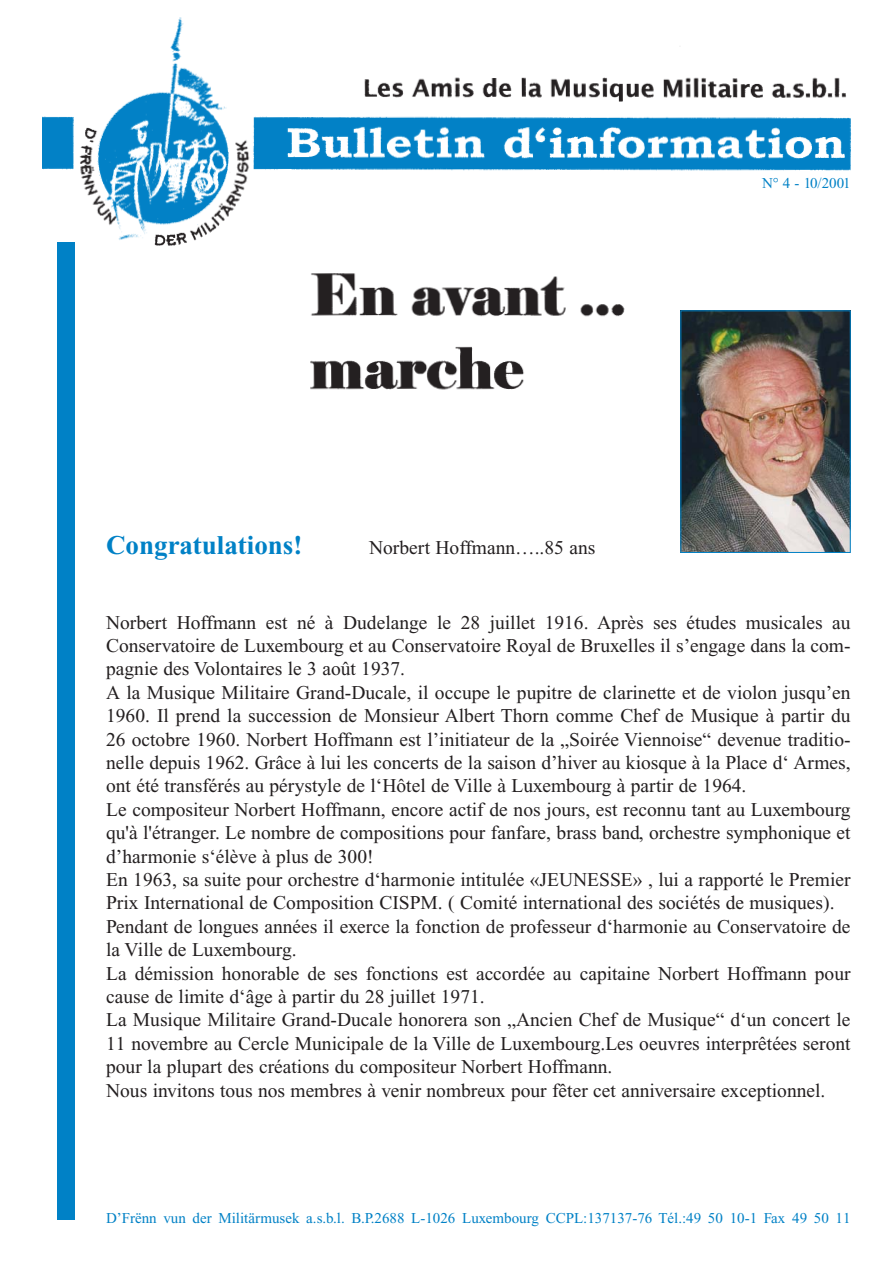
<style>
.page{position:relative;width:893px;height:1263px;background:#fff}
.page>*{position:absolute;margin:0;border:0;box-sizing:border-box;transform-origin:0 0}
.t1{font:700 27px "Times New Roman";color:#0081c6}
.t2{font:19.5px/23.4px "Times New Roman";color:#231f20}
.t3{font:15px "Times New Roman";color:#0081c6}
</style>
<div class="page">
<img style="left:310px;top:273px;width:315px;height:117px">
<img style="left:682px;top:312px;width:166px;height:239px">
<div style="left:680px;top:310px;width:170px;height:243px;border:1px solid #0081c6"></div>
<div style="left:57px;top:242px;width:17px;height:978px;background:#0081c6"></div>
<img style="left:42px;top:17px;width:810px;height:242px">
<div style="left:744px;top:178px;width:106px;height:18px;background:#fff"></div>
<h1 class="t1" style="left:106px;top:536px;width:198px">Congratulations!</h1>
<p class="t2" style="left:369px;top:538px;width:228px">Norbert Hoffmann…..85 ans</p>
<p class="t3" style="left:762px;top:178px;width:90px">N° 4 - 10/2001</p>
<p class="t2" style="left:106px;top:612px;width:746px">Norbert Hoffmann est né à Dudelange le 28 juillet 1916. Après ses études musicales au Conservatoire de Luxembourg et au Conservatoire Royal de Bruxelles il s’engage dans la com&shy;pagnie des Volontaires le 3 août 1937.<br>A la Musique Militaire Grand-Ducale, il occupe le pupitre de clarinette et de violon jusqu’en 1960. Il prend la succession de Monsieur Albert Thorn comme Chef de Musique à partir du 26 octobre 1960. Norbert Hoffmann est l’initiateur de la „Soirée Viennoise“ devenue traditio&shy;nelle depuis 1962. Grâce à lui les concerts de la saison d’hiver au kiosque à la Place d‘ Armes, ont été transférés au pérystyle de l‘Hôtel de Ville à Luxembourg à partir de 1964.<br>Le compositeur Norbert Hoffmann, encore actif de nos jours, est reconnu tant au Luxembourg qu'à l'étranger. Le nombre de compositions pour fanfare, brass band, orchestre symphonique et d’harmonie s‘élève à plus de 300!<br>En 1963, sa suite pour orchestre d‘harmonie intitulée «JEUNESSE» , lui a rapporté le Premier Prix International de Composition CISPM. ( Comité international des sociétés de musiques).<br>Pendant de longues années il exerce la fonction de professeur d‘harmonie au Conservatoire de la Ville de Luxembourg.<br>La démission honorable de ses fonctions est accordée au capitaine Norbert Hoffmann pour cause de limite d‘âge à partir du 28 juillet 1971.<br>La Musique Militaire Grand-Ducale honorera son „Ancien Chef de Musique“ d‘un concert le 11 novembre au Cercle Municipale de la Ville de Luxembourg.Les oeuvres interprêtées seront pour la plupart des créations du compositeur Norbert Hoffmann.<br>Nous invitons tous nos membres à venir nombreux pour fêter cet anniversaire exceptionnel.</p>
<p class="t3" style="left:106px;top:1212px;width:746px">D’Frënn vun der Militärmusek a.s.b.l. B.P.2688 L-1026 Luxembourg CCPL:137137-76 Tél.:49 50 10-1 Fax 49 50 11</p>
</div>
